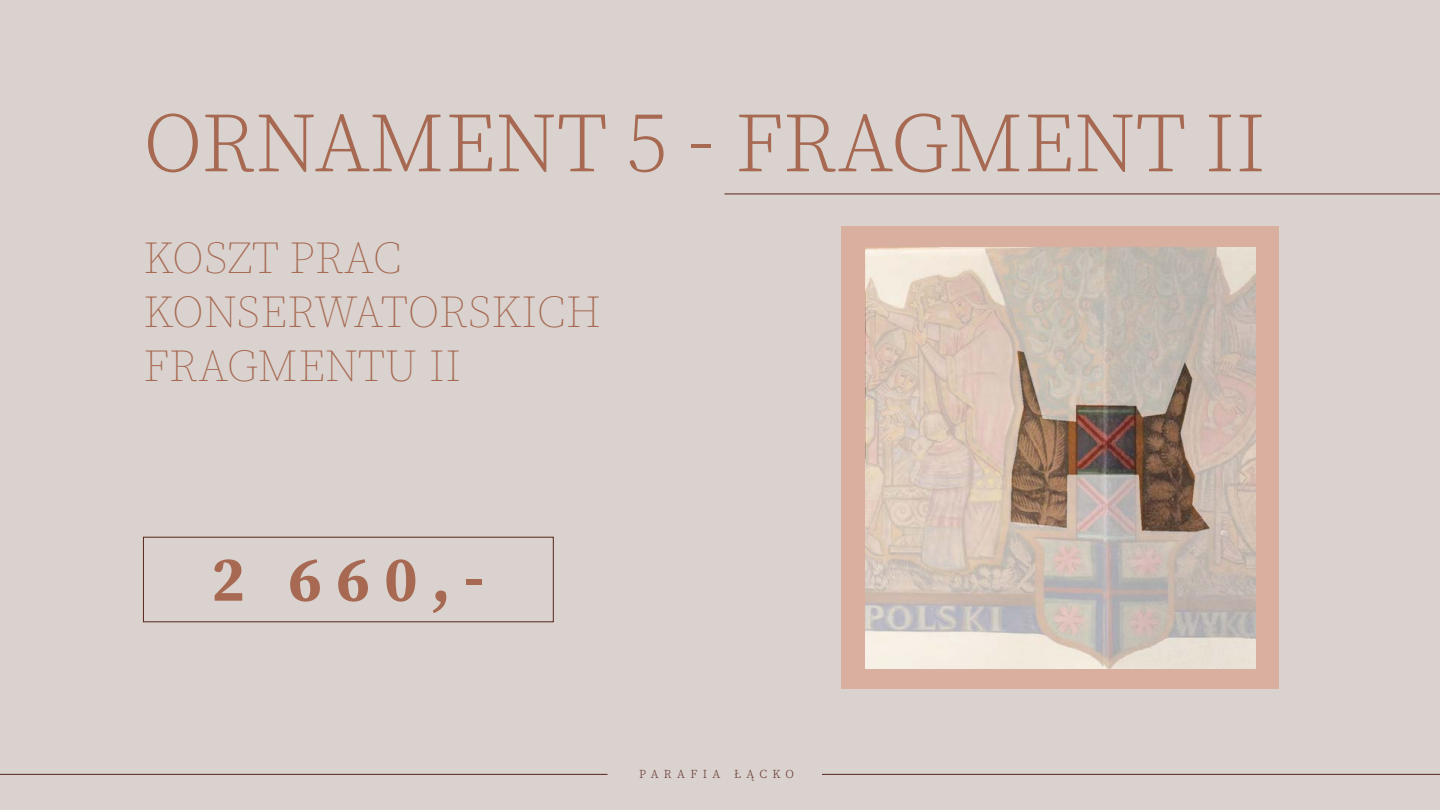
<style>
.page{position:relative;width:1440px;height:810px;background:#d9d2ce}
.page>*{position:absolute;margin:0;border:0;box-sizing:border-box;transform-origin:0 0}
.t1{font:300 84px "Source Serif Pro";color:#a76952}
.t2{font:700 61.5px "Source Serif Pro";color:#a76952}
.t3{font:200 45px/54px "Source Serif Pro";color:#a76952}
.t4{font:300 12px "Source Serif Pro";letter-spacing:.44em;color:#58251b}
</style>
<div class="page">
<div style="left:842px;top:226px;width:438px;height:463px;background:#d9afa0"></div>
<img style="left:865px;top:248px;width:391px;height:420px">
<hr style="left:822px;top:774px;width:618px;height:1px;background:#58251b">
<hr style="left:0;top:774px;width:608px;height:1px;background:#58251b">
<div style="left:143px;top:537px;width:411px;height:85px;border:1px solid #58251b"></div>
<hr style="left:724px;top:194px;width:716px;height:1px;background:#58251b">
<h1 class="t1" style="left:143px;top:89px;width:1124px">ORNAMENT 5 - FRAGMENT II</h1>
<p class="t3" style="left:143px;top:232px;width:460px">KOSZT PRAC<br>KONSERWATORSKICH<br>FRAGMENTU II</p>
<h2 class="t2" style="left:212px;top:538px;width:274px">2 660,-</h2>
<p class="t4" style="left:639px;top:766px;width:156px">PARAFIA ŁĄCKO</p>
</div>
